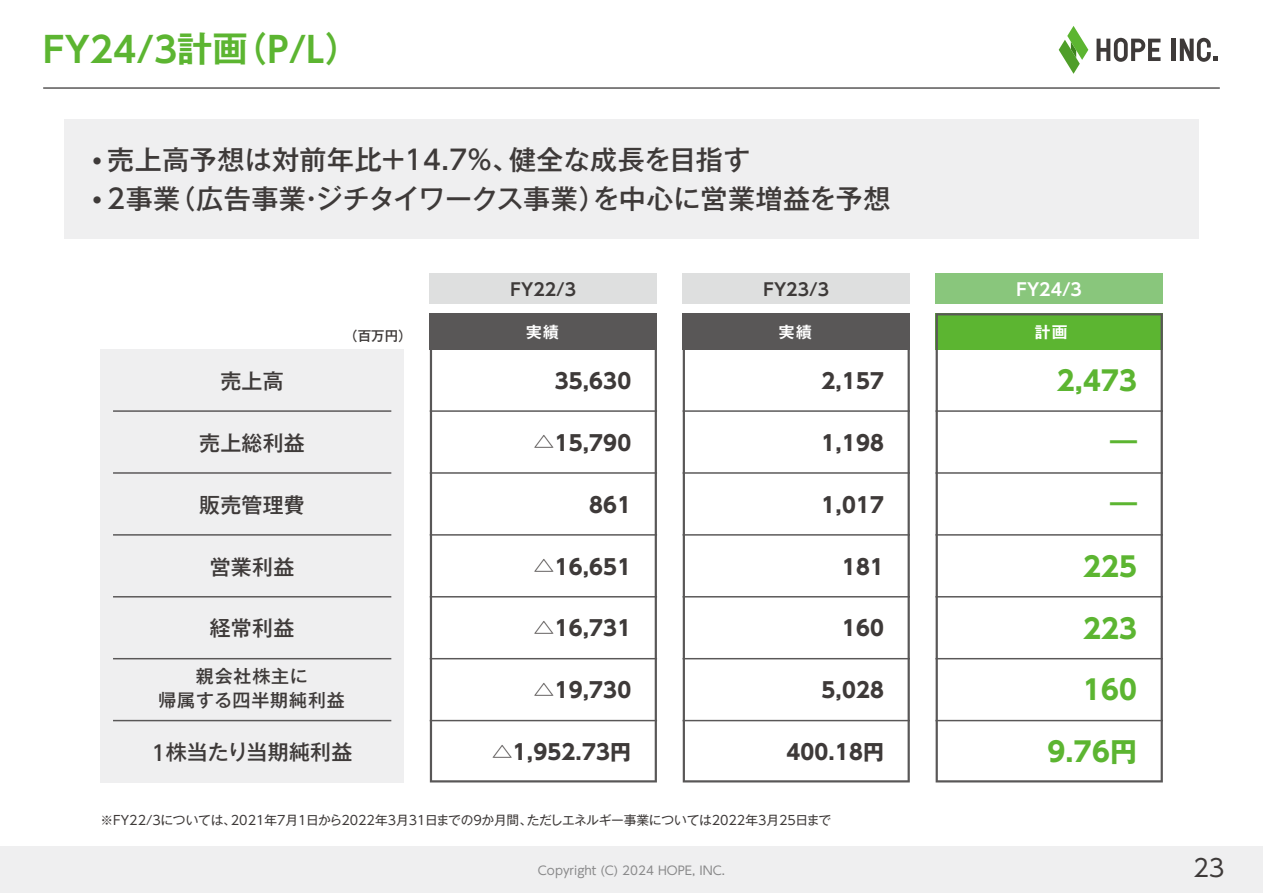
<style>
.page{position:relative;width:1263px;height:893px;background:#fff}
.page>*{position:absolute;margin:0;border:0;box-sizing:border-box;transform-origin:0 0}
.t1{font:700 35.25px "UD Shin Go Pro De";color:#5cb531}
.t2{font:500 27px "Gothic MB101 Pro";letter-spacing:.015em;color:#3e3a39}
.t3{font:700 27px "UD Shin Go Pro";letter-spacing:.01em;color:#5cb531}
.t4{font:700 27px "Gothic MB101 Pro";color:#5cb531}
.t5{font:24px "UD Shin Go Pro";color:#3e3a39}
.t6{font:700 21px "UD Shin Go Pro";letter-spacing:.01em;color:#3e3a39}
.t7{font:500 21px "Gothic MB101 Pro";letter-spacing:.01em;color:#3e3a39}
.t8{font:500 18px/24.5px "Gothic MB101 Pro";letter-spacing:.05em;color:#3e3a39;text-align:center}
.t9{font:700 17.25px "UD Shin Go Pro De";color:#3e3a39}
.t10{font:700 17.25px "UD Shin Go Pro De";color:#fff}
.t11{font:700 15.75px "Gothic MB101 Pro De";color:#fff}
.t12{font:500 13.5px "Gothic MB101 Pro";color:#3e3a39}
.t13{font:12.75px "Gothic MB101 Pro";letter-spacing:-.03em;color:#3e3a39}
.t14{font:12px "UD Shin Go Pro";color:#89898a}
.s1{font-family:"Gothic MB101 Pro De"}
.s2{font-family:"UD Shin Go Pro"}
.s3{font-family:"Gothic MB101 Pro"}
</style>
<div class="page">
<div style="left:0;top:846px;width:1263px;height:47px;background:#efeff0"></div>
<hr style="left:43px;top:87px;width:1177px;height:2px;background:#595757">
<svg style="left:1059px;top:26px;width:29px;height:48px"></svg>
<svg style="left:1096px;top:38px;width:64px;height:24px"></svg>
<hr style="left:1171px;top:39px;width:4px;height:22px;background:#3e3a39">
<svg style="left:1180px;top:38px;width:37px;height:24px"></svg>
<div style="left:100px;top:349px;width:304px;height:433px;background:#efeff0"></div>
<div style="left:682px;top:274px;width:228px;height:30px;background:#dedfdf"></div>
<hr style="left:113px;top:410px;width:278px;height:2px;background:#595757">
<hr style="left:113px;top:472px;width:278px;height:2px;background:#595757">
<hr style="left:113px;top:534px;width:278px;height:2px;background:#595757">
<hr style="left:113px;top:596px;width:278px;height:1px;background:#595757">
<hr style="left:113px;top:658px;width:278px;height:1px;background:#595757">
<hr style="left:113px;top:720px;width:278px;height:1px;background:#595757">
<svg style="left:683px;top:313px;width:227px;height:469px"></svg>
<div style="left:429px;top:274px;width:228px;height:30px;background:#dedfdf"></div>
<svg style="left:430px;top:313px;width:227px;height:469px"></svg>
<div style="left:935px;top:274px;width:228px;height:30px;background:#89c67c"></div>
<hr style="left:935px;top:472px;width:228px;height:2px;background:#595757">
<hr style="left:935px;top:534px;width:228px;height:2px;background:#595757">
<hr style="left:935px;top:596px;width:228px;height:1px;background:#595757">
<hr style="left:935px;top:658px;width:228px;height:1px;background:#595757">
<hr style="left:935px;top:410px;width:228px;height:2px;background:#595757">
<hr style="left:935px;top:720px;width:228px;height:1px;background:#595757">
<svg style="left:936px;top:313px;width:227px;height:469px"></svg>
<div style="left:64px;top:119px;width:1134px;height:120px;background:#efeff0"></div>
<h1 class="t1" style="left:43px;top:21px;width:318px">FY24/3<span class="s1">計画（</span>P/L<span class="s1">）</span></h1>
<p class="t2" style="left:93px;top:137px;width:658px"><sup>●</sup> 売上高予想は対前年比＋<span class="s2">14.7%</span>、健全な成長を目指す</p>
<p class="t2" style="left:93px;top:176px;width:798px"><sup>●</sup> <span class="s2">2</span>事業（広告事業・ジチタイワークス事業）を中心に営業増益を予想</p>
<p class="t9" style="left:511px;top:276px;width:67px">FY22/3</p>
<p class="t9" style="left:763px;top:276px;width:67px">FY23/3</p>
<p class="t12" style="left:344px;top:325px;width:69px">（百万円）</p>
<p class="t11" style="left:526px;top:318px;width:34px">実績</p>
<p class="t11" style="left:779px;top:318px;width:34px">実績</p>
<p class="t7" style="left:220px;top:363px;width:65px">売上高</p>
<p class="t6" style="left:555px;top:364px;width:78px">35,630</p>
<p class="t6" style="left:821px;top:364px;width:64px">2,157</p>
<p class="t7" style="left:199px;top:425px;width:107px">売上総利益</p>
<p class="t6" style="left:533px;top:426px;width:99px"><span class="s3">△</span>15,790</p>
<p class="t6" style="left:821px;top:426px;width:64px">1,198</p>
<p class="t7" style="left:199px;top:487px;width:107px">販売管理費</p>
<p class="t6" style="left:589px;top:487px;width:43px">861</p>
<p class="t6" style="left:821px;top:488px;width:64px">1,017</p>
<p class="t7" style="left:210px;top:549px;width:86px">営業利益</p>
<p class="t6" style="left:533px;top:549px;width:99px"><span class="s3">△</span>16,651</p>
<p class="t6" style="left:842px;top:549px;width:43px">181</p>
<p class="t7" style="left:210px;top:611px;width:86px">経常利益</p>
<p class="t6" style="left:533px;top:611px;width:99px"><span class="s3">△</span>16,731</p>
<p class="t6" style="left:842px;top:611px;width:43px">160</p>
<p class="t8" style="left:158px;top:661px;width:188px">親会社株主に<br>帰属する四半期純利益</p>
<p class="t6" style="left:533px;top:673px;width:99px"><span class="s3">△</span>19,730</p>
<p class="t6" style="left:821px;top:673px;width:64px">5,028</p>
<p class="t7" style="left:152px;top:735px;width:202px"><span class="s2">1</span>株当たり当期純利益</p>
<p class="t6" style="left:492px;top:735px;width:141px"><span class="s3">△</span>1,952.73<span class="s3">円</span></p>
<p class="t6" style="left:786px;top:735px;width:99px">400.18<span class="s3">円</span></p>
<p class="t13" style="left:100px;top:809px;width:732px">※<span class="s2">FY22/3</span>については、<span class="s2">2021</span>年<span class="s2">7</span>月<span class="s2">1</span>日から<span class="s2">2022</span>年<span class="s2">3</span>月<span class="s2">31</span>日までの<span class="s2">9</span>か月間、ただしエネルギー事業については<span class="s2">2022</span>年<span class="s2">3</span>月<span class="s2">25</span>日まで</p>
<p class="t10" style="left:1016px;top:276px;width:67px">FY24/3</p>
<p class="t11" style="left:1035px;top:318px;width:34px">計画</p>
<p class="t3" style="left:1057px;top:359px;width:82px">2,473</p>
<p class="t4" style="left:1110px;top:420px;width:28px">―</p>
<p class="t4" style="left:1110px;top:481px;width:28px">―</p>
<p class="t3" style="left:1083px;top:544px;width:55px">225</p>
<p class="t3" style="left:1083px;top:606px;width:55px">223</p>
<p class="t3" style="left:1083px;top:668px;width:55px">160</p>
<p class="t3" style="left:1047px;top:730px;width:91px">9.76<span class="s3">円</span></p>
<p class="t14" style="left:538px;top:860px;width:188px">Copyright (C) 2024 HOPE, INC.</p>
<p class="t5" style="left:1193px;top:848px;width:33px">23</p>
</div>
